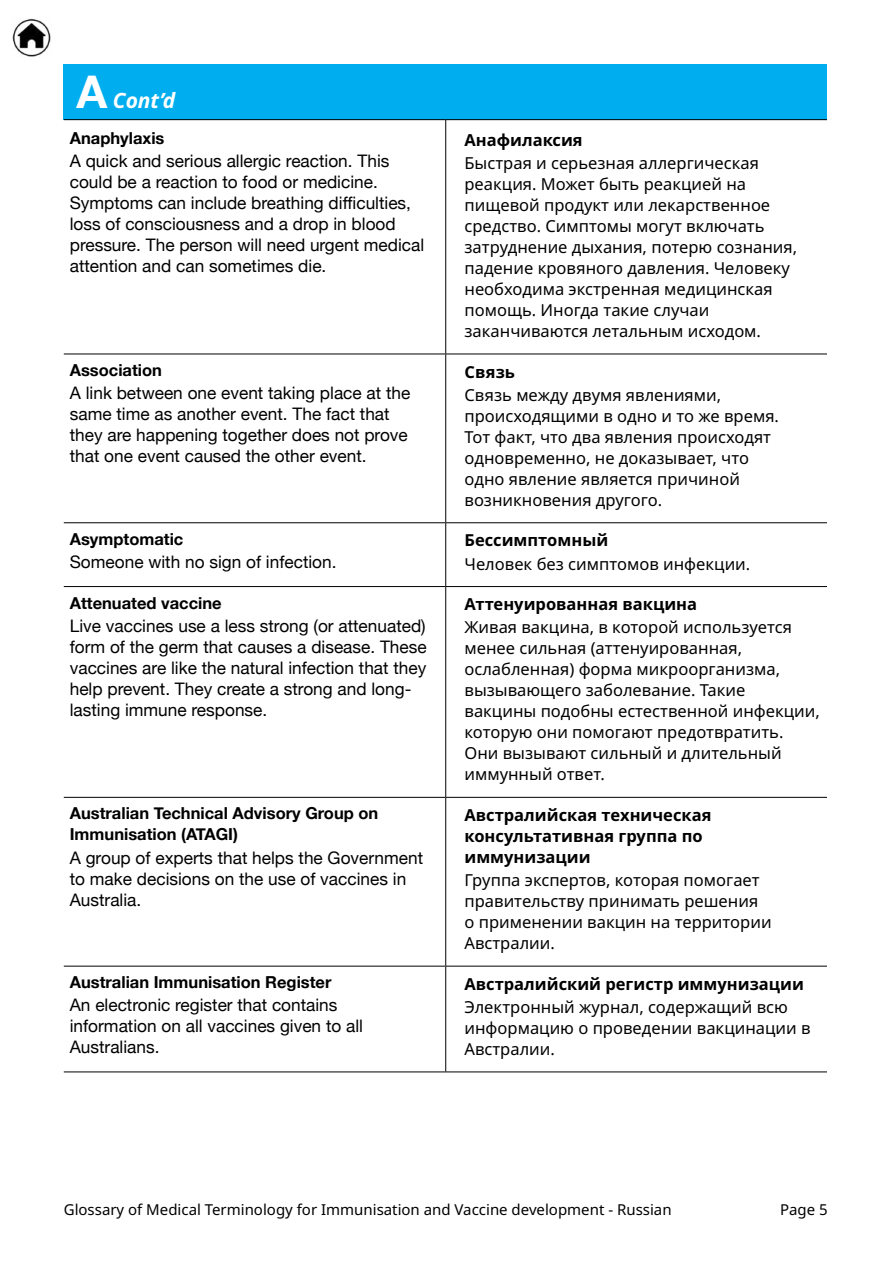
<style>
.page{position:relative;width:893px;height:1263px;background:#fff}
.page>*{position:absolute;margin:0;border:0;box-sizing:border-box;transform-origin:0 0}
.t1{font:700 45px "Helvetica Neue";color:#fff}
.t2{font:italic 700 21px "Noto Sans";color:#fff}
.Eng_Text{font:17.25px/21px "Helvetica Neue";color:#000}
.Lang_Text{font:16.5px/21px "Noto Sans";color:#000}
.Lang_Sub{font:700 16.5px/21px "Noto Sans";color:#000}
.Eng_Sub{font:700 16.5px/21px "Helvetica Neue";color:#000}
.t3{font:15px "Noto Sans";color:#000}
</style>
<div class="page">
<img style="left:12px;top:18px;width:39px;height:39px">
<div style="left:64px;top:64px;width:763px;height:56px;background:#00aeef"></div>
<hr style="left:64px;top:119px;width:382px;height:1px;background:#000">
<hr style="left:446px;top:119px;width:381px;height:1px;background:#000">
<hr style="left:64px;top:354px;width:382px;height:1px;background:#000">
<hr style="left:446px;top:354px;width:381px;height:1px;background:#000">
<hr style="left:64px;top:522px;width:382px;height:1px;background:#000">
<hr style="left:446px;top:522px;width:381px;height:1px;background:#000">
<hr style="left:64px;top:586px;width:382px;height:1px;background:#000">
<hr style="left:446px;top:586px;width:381px;height:1px;background:#000">
<hr style="left:64px;top:797px;width:382px;height:1px;background:#000">
<hr style="left:446px;top:797px;width:381px;height:1px;background:#000">
<hr style="left:64px;top:966px;width:382px;height:1px;background:#000">
<hr style="left:446px;top:966px;width:381px;height:1px;background:#000">
<hr style="left:64px;top:1071px;width:382px;height:1px;background:#000">
<hr style="left:446px;top:1071px;width:381px;height:1px;background:#000">
<hr style="left:445px;top:120px;width:1px;height:234px;background:#000">
<hr style="left:445px;top:354px;width:1px;height:168px;background:#000">
<hr style="left:445px;top:523px;width:1px;height:63px;background:#000">
<hr style="left:445px;top:587px;width:1px;height:210px;background:#000">
<hr style="left:445px;top:798px;width:1px;height:168px;background:#000">
<hr style="left:445px;top:966px;width:1px;height:105px;background:#000">
<p class="t1" style="left:77px;top:56px;width:32px">A</p>
<p class="Eng_Sub" style="left:70px;top:128px;width:96px">Anaphylaxis</p>
<p class="Eng_Text" style="left:70px;top:152px;width:356px">A quick and serious allergic reaction. This could be a reaction to food or medicine.<br>Symptoms can include breathing difficulties, loss of consciousness and a drop in blood pressure. The person will need urgent medical attention and can sometimes die.</p>
<p class="t2" style="left:113px;top:85px;width:64px">Cont d’</p>
<p class="Eng_Sub" style="left:70px;top:360px;width:94px">Association</p>
<p class="Eng_Text" style="left:70px;top:384px;width:342px">A link between one event taking place at the same time as another event. The fact that they are happening together does not prove that one event caused the other event.</p>
<p class="Eng_Sub" style="left:70px;top:529px;width:115px">Asymptomatic</p>
<p class="Eng_Text" style="left:70px;top:552px;width:268px">Someone with no sign of infection.</p>
<p class="Eng_Sub" style="left:70px;top:593px;width:153px">Attenuated vaccine</p>
<p class="Eng_Text" style="left:70px;top:616px;width:358px;text-align:justify">Live vaccines use a less strong (or attenuated( form of the germ that causes a disease. These vaccines are like the natural infection that they</p>
<p class="Eng_Text" style="left:70px;top:700px;width:199px">lasting immune response.</p>
<p class="Eng_Text" style="left:70px;top:679px;width:343px">help prevent. They create a strong and long-</p>
<p class="Eng_Sub" style="left:70px;top:803px;width:310px">Australian Technical Advisory Group on<br>Immunisation (ATAGI(</p>
<p class="Eng_Text" style="left:70px;top:848px;width:355px">A group of experts that helps the Government to make decisions on the use of vaccines in<br>Australia.</p>
<p class="Eng_Sub" style="left:70px;top:972px;width:263px">Australian Immunisation Register</p>
<p class="Eng_Text" style="left:70px;top:996px;width:295px">An electronic register that contains information on all vaccines given to all<br>Australians.</p>
<p class="Lang_Sub" style="left:464px;top:130px;width:120px">Анафилаксия</p>
<p class="Lang_Text" style="left:464px;top:153px;width:334px">Быстрая и серьезная аллергическая реакция. Может быть реакцией на пищевой продукт или лекарственное средство. Симптомы могут включать затруднение дыхания, потерю сознания, падение кровяного давления. Человеку необходима экстренная медицинская помощь. Иногда такие случаи заканчиваются летальным исходом.</p>
<p class="Lang_Sub" style="left:464px;top:361px;width:52px">Связь</p>
<p class="Lang_Text" style="left:464px;top:385px;width:316px">Связь между двумя явлениями, происходящими в одно и то же время.<br>Тот факт, что два явления происходят одновременно, не доказывает, что одно явление является причиной возникновения другого.</p>
<p class="Lang_Sub" style="left:464px;top:530px;width:145px">Бессимптомный</p>
<p class="Lang_Text" style="left:464px;top:553px;width:287px">Человек без симптомов инфекции.</p>
<p class="Lang_Sub" style="left:464px;top:594px;width:234px">Аттенуированная вакцина</p>
<p class="Lang_Text" style="left:464px;top:617px;width:357px">Живая вакцина в, которой используется менее сильная (аттенуированная, ослабленная) форма микроорганизма, вызывающего заболевание. Такие вакцины подобны естественной инфекции, которую они помогают предотвратить.<br>Они вызывают сильный и длительный иммунный ответ.</p>
<p class="Lang_Sub" style="left:464px;top:805px;width:248px">Австралийская техническая консультативная группа по иммунизации</p>
<p class="Lang_Text" style="left:464px;top:870px;width:309px">Группа экспертов, которая помогает правительству принимать решения о применении вакцин на территории<br>Австралии.</p>
<p class="Lang_Sub" style="left:464px;top:974px;width:341px">Австралийский регистр иммунизации</p>
<p class="Lang_Text" style="left:464px;top:997px;width:348px">Электронный журнал, содержащий всю информацию о проведении вакцинации в<br>Австралии.</p>
<p class="t3" style="left:64px;top:1199px;width:609px">Glossary of Medical Terminology for Immunisation and Vaccine development - Russian</p>
<p class="t3" style="left:780px;top:1199px;width:49px">Page 5</p>
</div>
